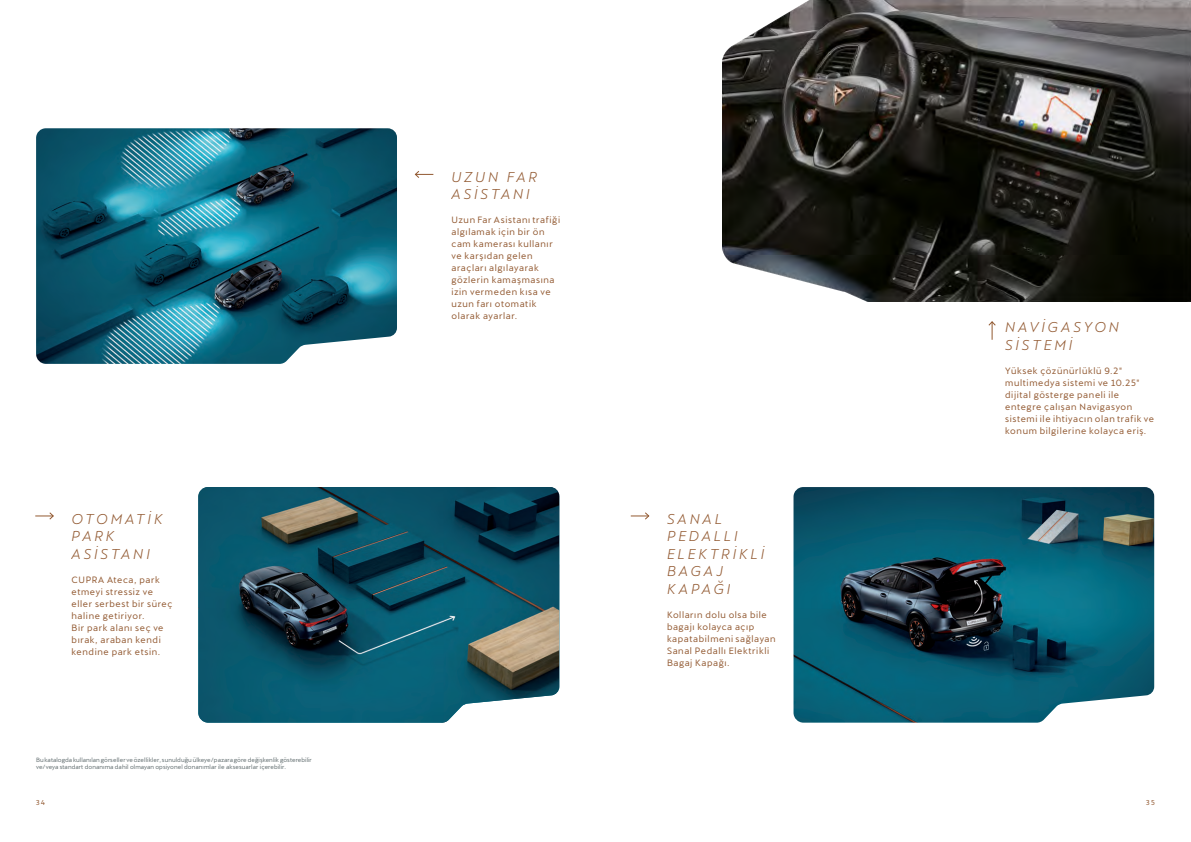
<style>
.page{position:relative;width:1191px;height:842px;background:#fff}
.page>*{position:absolute;margin:0;border:0;box-sizing:border-box;transform-origin:0 0}
.t1{font:italic 14px/17.6px "Cupra";letter-spacing:.2em;color:#925931}
.t2{font:9px/12px "Cupra";letter-spacing:.065em;color:#925931}
.t3{font:7px "Cupra";color:#925931}
.t4{font:6px/7.2px "Cupra";letter-spacing:.015em;color:#5f6b6d}
</style>
<div class="page">
<img style="left:722px;top:0;width:469px;height:302px">
<svg style="left:415px;top:171px;width:18px;height:7px"></svg>
<svg style="left:988px;top:321px;width:8px;height:19px"></svg>
<img style="left:36px;top:128px;width:361px;height:236px">
<img style="left:198px;top:487px;width:361px;height:236px">
<img style="left:793px;top:487px;width:361px;height:236px">
<svg style="left:631px;top:512px;width:18px;height:8px"></svg>
<svg style="left:35px;top:512px;width:19px;height:8px"></svg>
<h1 class="t1" style="left:72px;top:508px;width:92px">OTOMATİK<br>PARK<br>ASİSTANI</h1>
<p class="t2" style="left:72px;top:572px;width:102px">CUPRA Ateca, park etmeyi stressiz ve eller serbest bir süreç haline getiriyor.<br>Bir park alanı seç ve bırak, araban kendi kendine park etsin.</p>
<p class="t4" style="left:36px;top:755px;width:277px">Bu katalogda kullanılan görseller ve özellikler, sunulduğu ülkeye/pazara göre değişkenlik gösterebilir ve/veya standart donanıma dahil olmayan opsiyonel donanımlar ile aksesuarlar içerebilir.</p>
<h1 class="t1" style="left:451px;top:166px;width:87px">UZUN FAR<br>ASİSTANI</h1>
<p class="t2" style="left:451px;top:212px;width:110px">Uzun Far Asistanı trafiği algılamak için bir ön cam kamerası kullanır ve karşıdan gelen araçları algılayarak gözlerin kamaşmasına izin vermeden kısa ve uzun farı otomatik olarak ayarlar.</p>
<h1 class="t1" style="left:667px;top:508px;width:99px">SANAL<br>PEDALLI<br>ELEKTRİKLİ<br>BAGAJ<br>KAPAĞI</h1>
<p class="t2" style="left:667px;top:607px;width:110px">Kolların dolu olsa bile bagajı kolayca açıp kapatabilmeni sağlayan<br>Sanal Pedallı Elektrikli<br>Bagaj Kapağı.</p>
<h1 class="t1" style="left:1005px;top:316px;width:115px">NAVİGASYON<br>SİSTEMİ</h1>
<p class="t2" style="left:1005px;top:363px;width:150px">Yüksek çözünürlüklü 9.2" multimedya sistemi ve 10.25" dijital gösterge paneli ile entegre çalışan Navigasyon sistemi ile ihtiyacın olan trafik ve konum bilgilerine kolayca eriş.</p>
<p class="t3" style="left:36px;top:796px;width:11px">34</p>
<p class="t3" style="left:1146px;top:796px;width:10px">35</p>
</div>
